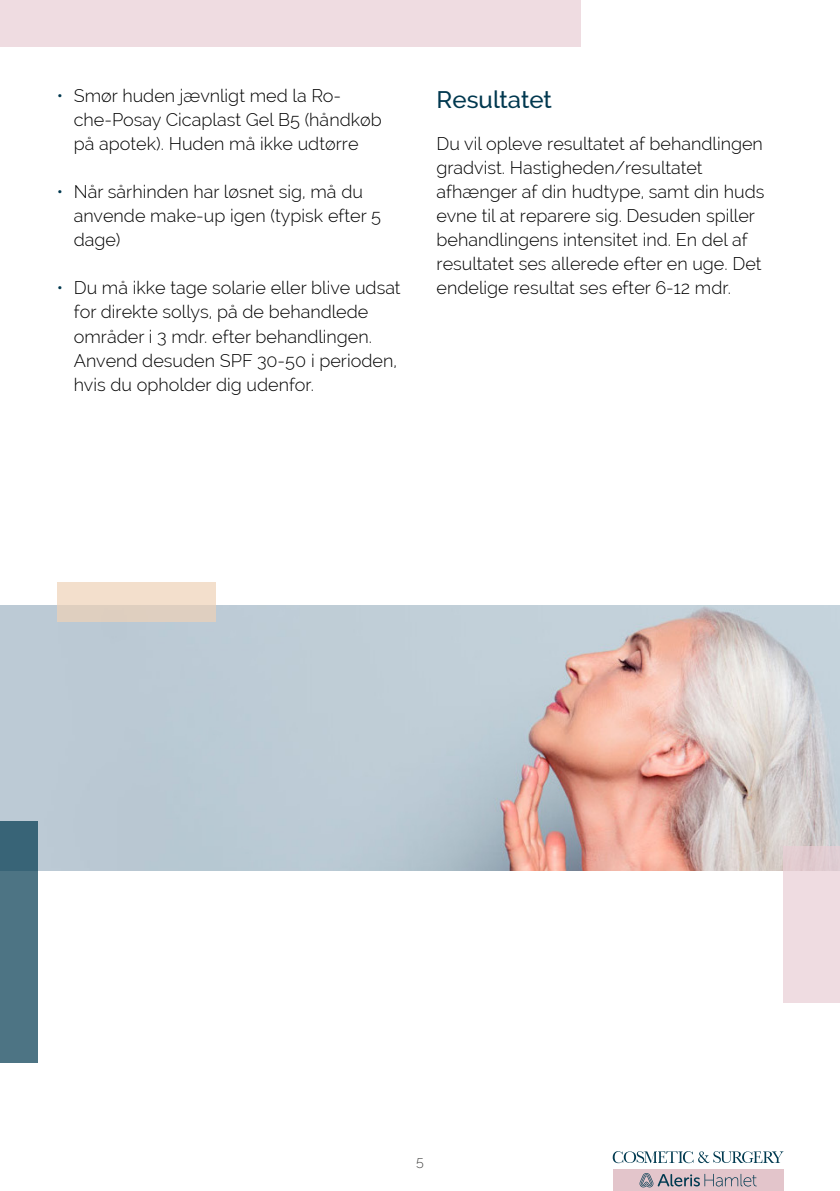
<style>
.page{position:relative;width:840px;height:1191px;background:#fff}
.page>*{position:absolute;margin:0;border:0;box-sizing:border-box;transform-origin:0 0}
.mellemrubrik_1_linje{font:500 24px "Raleway";color:#00384f}
.brødtekst{font:300 18px/24px "Raleway";color:#000}
.t1{font:300 14px "Raleway";color:#484847}
.s1{color:#00384f}
</style>
<div class="page">
<img style="left:0;top:605px;width:839px;height:265px">
<div style="left:612px;top:1169px;width:170px;height:22px;background:#e3c5cb"></div>
<svg style="left:639px;top:1173px;width:117px;height:14px"></svg>
<svg style="left:612px;top:1151px;width:170px;height:12px"></svg>
<div style="left:0;top:0;width:580px;height:46px;background:#efdce1"></div>
<div style="left:0;top:821px;width:37px;height:241px;background:linear-gradient(to bottom,#3f697b,#537988)"></div>
<div style="left:782px;top:846px;width:57px;height:157px;background:linear-gradient(to bottom,#e7d3d8,#f3e0e5)"></div>
<div style="left:57px;top:582px;width:158px;height:40px;background:linear-gradient(to right,#ead8c6,#ebd8c7)"></div>
<p class="brødtekst" style="left:74px;top:84px;width:309px;text-indent:-17px"><span class="s1">•</span> Smør huden jævnligt med la Ro&shy;che-Posay Cicaplast Gel B5 (håndkøb på apotek). Huden må ikke udtørre</p>
<p class="brødtekst" style="left:74px;top:180px;width:309px;text-indent:-17px"><span class="s1">•</span> Når sårhinden har løsnet sig, må du anvende make-up igen (typisk efter 5 dage)</p>
<p class="brødtekst" style="left:74px;top:276px;width:328px;text-indent:-17px"><span class="s1">•</span> Du må ikke tage solarie eller blive udsat for direkte sollys, på de behandlede områder i 3 mdr. efter behandlingen.<br>Anvend desuden SPF 30-50 i perioden, hvis du opholder dig udenfor.</p>
<p class="mellemrubrik_1_linje" style="left:436px;top:86px;width:117px">Resultatet</p>
<p class="brødtekst" style="left:436px;top:132px;width:328px">Du vil opleve resultatet af behandlingen gradvist. Hastigheden/resultatet</p>
<p class="brødtekst" style="left:436px;top:180px;width:329px">afhænger af din hudtype, samt din huds evne til at reparere sig. Desuden spiller behandlingens intensitet ind. En del af resultatet ses allerede efter en uge. Det endelige resultat ses efter 6-12 mdr.</p>
<p class="t1" style="left:416px;top:1153px;width:9px">5</p>
</div>
